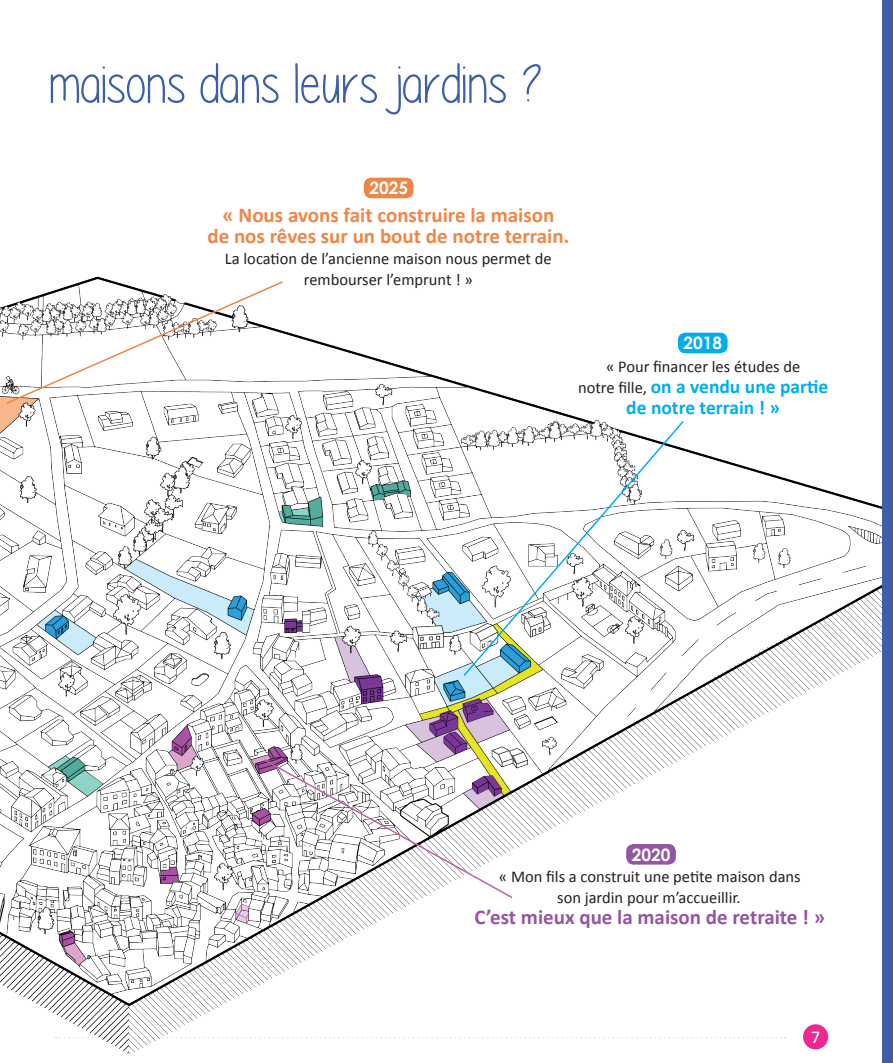
<style>
.page{position:relative;width:893px;height:1063px;background:#fff}
.page>*{position:absolute;margin:0;border:0;box-sizing:border-box;transform-origin:0 0}
.t1{font:57px "Please write me a song";color:#3c5eab}
.t2{font:700 21px/21px "Calibri";color:#ee8647;text-align:center}
.t3{font:700 21px "Calibri";color:#9356a3}
.t4{font:700 19.5px/21px "Calibri";color:#00aeef;text-align:center}
.t5{font:18px "Calibri";color:#fff}
.t6{font:700 17.25px "Century Gothic";color:#fff}
.t7{font:16.5px/21px "Calibri";color:#231f20;text-align:center}
.s1{font-weight:400;font-size:16.5px;color:#231f20}
</style>
<div class="page">
<img style="left:0;top:72px;width:883px;height:982px">
<svg style="left:262px;top:758px;width:252px;height:142px"></svg>
<svg style="left:5px;top:280px;width:279px;height:125px"></svg>
<div style="left:883px;top:0;width:10px;height:1063px;background:#3c5eab"></div>
<svg style="left:462px;top:419px;width:223px;height:259px"></svg>
<div style="left:678px;top:333px;width:50px;height:20px;background:#00aeef;border-radius:8px"></div>
<div style="left:364px;top:178px;width:50px;height:20px;background:#ee8647;border-radius:8px"></div>
<div style="left:626px;top:844px;width:50px;height:21px;background:#9356a3;border-radius:8px"></div>
<h1 class="t1" style="left:50px;top:54px;width:495px">maisons dans leurs jardins ?</h1>
<p class="t6" style="left:369px;top:175px;width:40px">2025</p>
<p class="t2" style="left:207px;top:204px;width:363px">« Nous avons fait construire la maison<br>de nos rêves sur un bout de notre terrain.</p>
<p class="t7" style="left:225px;top:247px;width:328px">La location de l’ancienne maison nous permet de rembourser l’emprunt ! »</p>
<p class="t6" style="left:683px;top:330px;width:40px">2018</p>
<p class="t7" style="left:606px;top:355px;width:196px">« Pour financer les études de</p>
<p class="t4" style="left:578px;top:375px;width:252px"><span class="s1">notre fille,</span> on a vendu une partie de notre terrain ! »</p>
<p class="t6" style="left:632px;top:841px;width:40px">2020</p>
<p class="t7" style="left:499px;top:865px;width:303px">« Mon fils a construit une petite maison dans son jardin pour m’accueillir.</p>
<p class="t3" style="left:474px;top:902px;width:352px">C’est mieux que la maison de retraite ! »</p>
<p class="t5" style="left:811px;top:1026px;width:11px">7</p>
</div>
